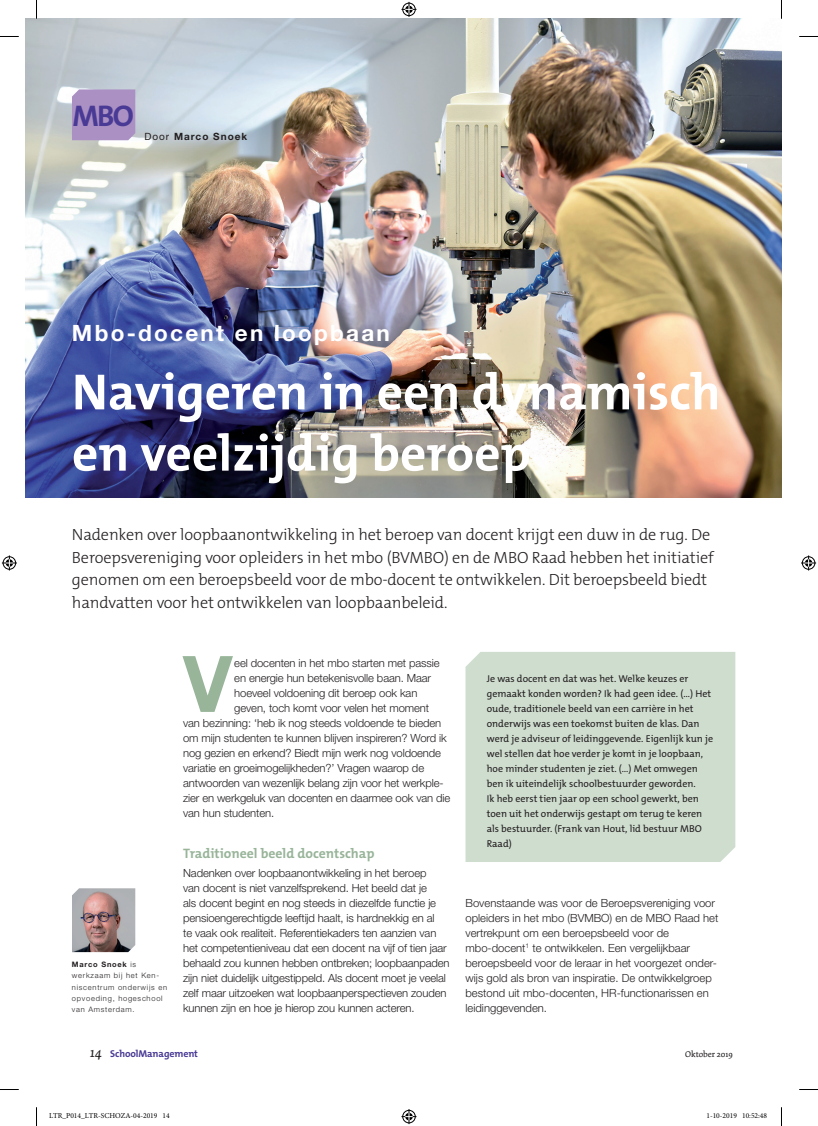
<style>
.page{position:relative;width:818px;height:1126px;background:#fff}
.page>*{position:absolute;margin:0;border:0;box-sizing:border-box;transform-origin:0 0}
.t1{font:700 78px "Helvetica Neue LT Std";color:#98b499}
.t2{font:700 51.25px/61.2px "The Mix B W7";color:#fff}
.t3{font:700 30px "The Mix B W7";color:#493a95}
.t4{font:700 22.5px "Helvetica Neue LT Std";letter-spacing:.1em;color:#fff}
.t5{font:300 16.25px/22.5px "The Mix B W3";letter-spacing:-.01em;color:#231f20}
.t6{font:700 13.75px "The Mix B W7";color:#98b499}
.t7{font:300 11.25px/15px "Helvetica Neue LT Std";letter-spacing:-.01em;color:#231f20}
.t8{font:10px/15px "The Mix B W5 Plain";color:#231f20}
.t9{font:700 10px "The Mix B W7";letter-spacing:-.01em;color:#493a95}
.t10{font:700 10px "Helvetica Neue LT Std";letter-spacing:.1em;color:#231f20}
.t11{font:8.75px "Dolly";color:#231f20}
.t12{font:300 7.5px/11.2px "Helvetica Neue LT Std";letter-spacing:.1em;color:#231f20}
.t13{font:7.5px "Minion Pro";color:#000}
.s1{font-weight:400}
.s2{font-weight:700}
.s3{font-family:"Dolly";font-weight:400;font-style:italic;font-size:15px;color:#231f20}
</style>
<div class="page">
<img style="left:72px;top:888px;width:63px;height:64px">
<img style="left:26px;top:19px;width:755px;height:478px">
<div style="left:465px;top:652px;width:269px;height:209px;background:#cfddcf"></div>
<div style="left:72px;top:89px;width:63px;height:51px;background:#ab90c3"></div>
<svg style="left:0;top:36px;width:19px;height:1px"></svg>
<svg style="left:799px;top:36px;width:18px;height:1px"></svg>
<svg style="left:0;top:1089px;width:19px;height:1px"></svg>
<svg style="left:799px;top:1089px;width:18px;height:1px"></svg>
<svg style="left:36px;top:0;width:1px;height:19px"></svg>
<svg style="left:36px;top:1107px;width:1px;height:18px"></svg>
<svg style="left:401px;top:2px;width:15px;height:15px"></svg>
<svg style="left:401px;top:1109px;width:15px;height:14px"></svg>
<svg style="left:2px;top:555px;width:15px;height:15px"></svg>
<svg style="left:801px;top:555px;width:14px;height:15px"></svg>
<h3 class="t3" style="left:72px;top:96px;width:63px">MBO</h3>
<p class="t10" style="left:144px;top:130px;width:104px"><span class="s1">Door</span> Marco Snoek</p>
<h3 class="t4" style="left:72px;top:319px;width:319px">Mbo-docent en loopbaan</h3>
<h2 class="t2" style="left:72px;top:361px;width:649px">Navigeren in een dynamisch en veelzijdig beroep</h2>
<p class="t5" style="left:72px;top:523px;width:642px">Nadenken over loopbaanontwikkeling in het beroep van docent krijgt een duw in de rug. De Beroepsvereniging voor opleiders in het mbo (BVMBO) en de MBO Raad hebben het initiatief genomen om een beroepsbeeld voor de mbo-docent te ontwikkelen. Dit beroepsbeeld biedt handvatten voor het ontwikkelen van loopbaanbeleid.</p>
<p class="t12" style="left:72px;top:958px;width:96px"><span class="s2">Marco Snoek</span> is werkzaam bij het Ken&shy;niscentrum onderwijs en opvoeding, hogeschool van Amsterdam.</p>
<h1 class="t1" style="left:183px;top:635px;width:51px">V</h1>
<p class="t7" style="left:234px;top:655px;width:207px">eel docenten in het mbo starten met passie</p>
<p class="t7" style="left:234px;top:670px;width:198px">en energie hun betekenisvolle baan. Maar</p>
<p class="t7" style="left:234px;top:685px;width:184px">hoeveel voldoening dit beroep ook kan</p>
<p class="t7" style="left:234px;top:700px;width:196px">geven, toch komt voor velen het moment</p>
<p class="t7" style="left:183px;top:715px;width:259px">van bezinning: ‘heb ik nog steeds voldoende te bieden</p>
<p class="t7" style="left:183px;top:730px;width:265px">om mijn studenten te kunnen blijven inspireren? Word ik</p>
<p class="t7" style="left:183px;top:745px;width:259px">nog gezien en erkend? Biedt mijn werk nog voldoende</p>
<p class="t7" style="left:183px;top:760px;width:242px">variatie en groeimogelijkheden?’ Vragen waarop de</p>
<p class="t7" style="left:183px;top:775px;width:262px">antwoorden van wezenlijk belang zijn voor het werkple-</p>
<p class="t7" style="left:183px;top:790px;width:268px">zier en werkgeluk van docenten en daarmee ook van die</p>
<p class="t7" style="left:183px;top:805px;width:93px">van hun studenten.</p>
<p class="t6" style="left:183px;top:844px;width:193px">Traditioneel beeld docentschap</p>
<p class="t7" style="left:183px;top:865px;width:268px">Nadenken over loopbaanontwikkeling in het beroep<br>van docent is niet vanzelfsprekend. Het beeld dat je<br>als docent begint en nog steeds in diezelfde functie je pensioengerechtigde leeftijd haalt, is hardnekkig en al<br>te vaak ook realiteit. Referentiekaders ten aanzien van het competentieniveau dat een docent na vijf of tien jaar behaald zou kunnen hebben ontbreken; loopbaanpaden zijn niet duidelijk uitgestippeld. Als docent moet je veelal zelf maar uitzoeken wat loopbaanperspectieven zouden kunnen zijn en hoe je hierop zou kunnen acteren.</p>
<p class="t8" style="left:486px;top:671px;width:228px">Je was docent en dat was het. Welke keuzes er gemaakt konden worden? Ik had geen idee. (…) Het oude, traditionele beeld van een carrière in het onderwijs was een toekomst buiten de klas. Dan werd je adviseur of leidinggevende. Eigenlijk kun je wel stellen dat hoe verder je komt in je loopbaan, hoe minder studenten je ziet. (…) Met omwegen ben ik uiteindelijk schoolbestuurder geworden.<br>Ik heb eerst tien jaar op een school gewerkt, ben toen uit het onderwijs gestapt om terug te keren als bestuurder. (Frank van Hout, lid bestuur MBO Raad)</p>
<p class="t7" style="left:465px;top:895px;width:254px">Bovenstaande was voor de Beroepsvereniging voor opleiders in het mbo (BVMBO) en de MBO Raad het vertrekpunt om een beroepsbeeld voor de mbo-docent<sup>1</sup> te ontwikkelen. Een vergelijkbaar beroepsbeeld voor de leraar in het voorgezet onder&shy;wijs gold als bron van inspiratie. De ontwikkelgroep bestond uit mbo-docenten, HR-functionarissen en leidinggevenden.</p>
<p class="t9" style="left:90px;top:1047px;width:110px"><span class="s3">14</span> SchoolManagement</p>
<p class="t11" style="left:684px;top:1048px;width:49px">Oktober 2019</p>
<p class="t13" style="left:49px;top:1110px;width:122px">LTR_P014_LTR-SCHOZA-04-2019 14</p>
<p class="t13" style="left:706px;top:1110px;width:62px">1-10-2019 10:52:48</p>
</div>
